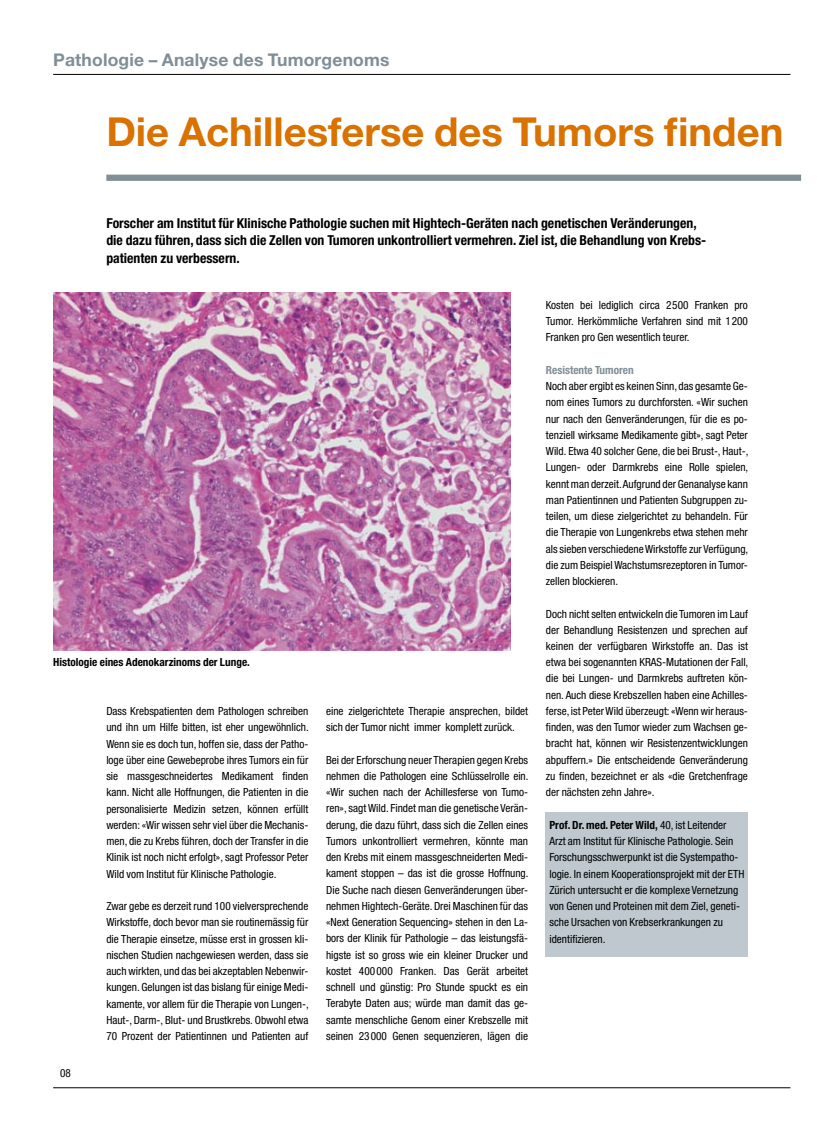
<style>
.page{position:relative;width:833px;height:1134px;background:#fff}
.page>*{position:absolute;margin:0;border:0;box-sizing:border-box;transform-origin:0 0}
.t1{font:700 40px "Helvetica Neue LT Pro";color:#d97200}
.t2{font:700 17.5px "Helvetica Neue LT Pro";letter-spacing:.01em;color:#808e96}
.t3{font:700 condensed 13.75px/17.5px "Helvetica Neue LT Pro";color:#000}
.t4{font:condensed 11.25px/16.2px "Helvetica Neue LT Pro";color:#000;text-align:justify}
.t5{font:700 condensed 11.25px "Helvetica Neue LT Pro";color:#000}
.t6{font:700 condensed 11.25px "Helvetica Neue LT Pro";color:#808e96}
.s1{font-weight:700}
</style>
<div class="page">
<hr style="left:53px;top:74px;width:737px;height:1px;background:#000">
<hr style="left:53px;top:1087px;width:737px;height:1px;background:#000">
<img style="left:53px;top:293px;width:457px;height:357px">
<div style="left:546px;top:813px;width:202px;height:144px;background:#bec8ce"></div>
<div style="left:106px;top:175px;width:695px;height:6px;background:#808e96"></div>
<h2 class="t2" style="left:53px;top:48px;width:338px">Pathologie – Analyse des Tumorgenoms</h2>
<h1 class="t1" style="left:106px;top:107px;width:678px">Die Achillesferse des Tumors finden</h1>
<p class="t3" style="left:106px;top:214px;width:600px">Forscher am Institut für Klinische Pathologie suchen mit Hightech-Geräten nach genetischen Veränderungen, die dazu führen, dass sich die Zellen von Tumoren unkontrolliert vermehren. Ziel ist, die Behandlung von Krebs&shy;patienten zu verbessern.</p>
<p class="t4" style="left:546px;top:297px;width:203px">Kosten bei lediglich circa 2500 Franken pro Tumor. Herkömmliche Verfahren sind mit 1200<br>Franken pro Gen wesentlich teurer.</p>
<p class="t6" style="left:546px;top:363px;width:89px">Resistente Tumoren</p>
<p class="t4" style="left:546px;top:378px;width:204px">Noch aber ergibt es keinen Sinn, das gesamte Ge&shy;nom eines Tumors zu durchforsten. «Wir suchen nur nach den Genveränderungen, für die es po&shy;tenziell wirksame Medikamente gibt», sagt Peter Wild. Etwa 40 solcher Gene, die bei Brust-, Haut-, Lungen- oder Darmkrebs eine Rolle spielen, kennt man derzeit. Aufgrund der Genanalyse kann man Patientinnen und Patienten Subgruppen zu&shy;teilen, um diese zielgerichtet zu behandeln. Für die Therapie von Lungenkrebs etwa stehen mehr als sieben verschiedene Wirkstoffe zur Verfügung, die zum Beispiel Wachstumsrezeptoren in Tumor&shy;zellen blockieren.</p>
<p class="t4" style="left:546px;top:605px;width:204px">Doch nicht selten entwickeln die Tumoren im Lauf der Behandlung Resistenzen und sprechen auf keinen der verfügbaren Wirkstoffe an. Das ist etwa bei sogenannten KRAS-Mutationen der Fall, die bei Lungen- und Darmkrebs auftreten kön&shy;nen. Auch diese Krebszellen haben eine Achilles&shy;ferse, ist Peter Wild überzeugt: «Wenn wir heraus&shy;finden, was den Tumor wieder zum Wachsen ge&shy;bracht hat, können wir Resistenzentwicklungen abpuffern.» Die entscheidende Genveränderung zu finden, bezeichnet er als «die Gretchenfrage der nächsten zehn Jahre».</p>
<p class="t5" style="left:53px;top:655px;width:198px">Histologie eines Adenokarzinoms der Lunge.</p>
<p class="t4" style="left:326px;top:703px;width:203px">eine zielgerichtete Therapie ansprechen, bildet sich der Tumor nicht immer komplett zurück.</p>
<p class="t4" style="left:326px;top:751px;width:204px">Bei der Erforschung neuer Therapien gegen Krebs nehmen die Pathologen eine Schlüsselrolle ein. «Wir suchen nach der Achillesferse von Tumo&shy;ren», sagt Wild. Findet man die genetische Verän&shy;derung, die dazu führt, dass sich die Zellen eines Tumors unkontrolliert vermehren, könnte man den Krebs mit einem massgeschneiderten Medi&shy;kament stoppen – das ist die grosse Hoffnung.<br>Die Suche nach diesen Genveränderungen über&shy;nehmen Hightech-Geräte. Drei Maschinen für das «Next Generation Sequencing» stehen in den La&shy;bors der Klinik für Pathologie – das leistungsfä&shy;higste ist so gross wie ein kleiner Drucker und kostet 400 000 Franken. Das Gerät arbeitet schnell und günstig: Pro Stunde spuckt es ein Terabyte Daten aus; würde man damit das ge&shy;samte menschliche Genom einer Krebszelle mit seinen 23000 Genen sequenzieren, lägen die</p>
<p class="t4" style="left:106px;top:703px;width:204px">Dass Krebspatienten dem Pathologen schreiben und ihn um Hilfe bitten, ist eher ungewöhnlich.<br>Wenn sie es doch tun, hoffen sie, dass der Patho&shy;loge über eine Gewebeprobe ihres Tumors ein für sie massgeschneidertes Medikament finden kann. Nicht alle Hoffnungen, die Patienten in die personalisierte Medizin setzen, können erfüllt werden: «Wir wissen sehr viel über die Mechanis&shy;men, die zu Krebs führen, doch der Transfer in die Klinik ist noch nicht erfolgt», sagt Professor Peter Wild vom Institut für Klinische Pathologie.</p>
<p class="t4" style="left:106px;top:898px;width:204px">Zwar gebe es derzeit rund 100 vielversprechende Wirkstoffe, doch bevor man sie routinemässig für die Therapie einsetze, müsse erst in grossen kli&shy;nischen Studien nachgewiesen werden, dass sie auch wirkten, und das bei akzeptablen Nebenwir&shy;kungen. Gelungen ist das bislang für einige Medi&shy;kamente, vor allem für die Therapie von Lungen-, Haut-, Darm-, Blut- und Brustkrebs. Obwohl etwa 70 Prozent der Patientinnen und Patienten auf</p>
<p class="t4" style="left:549px;top:817px;width:196px;text-align:left"><span class="s1">Prof. Dr. med. Peter Wild,</span> 40, ist Leitender Arzt am Institut für Klinische Pathologie. Sein Forschungsschwerpunkt ist die Systempatho&shy;logie. In einem Kooperationsprojekt mit der ETH Zürich untersucht er die komplexe Vernetzung von Genen und Proteinen mit dem Ziel, geneti&shy;sche Ursachen von Krebserkrankungen zu identifizieren.</p>
<p class="t4" style="left:60px;top:1065px;width:12px">08</p>
</div>
